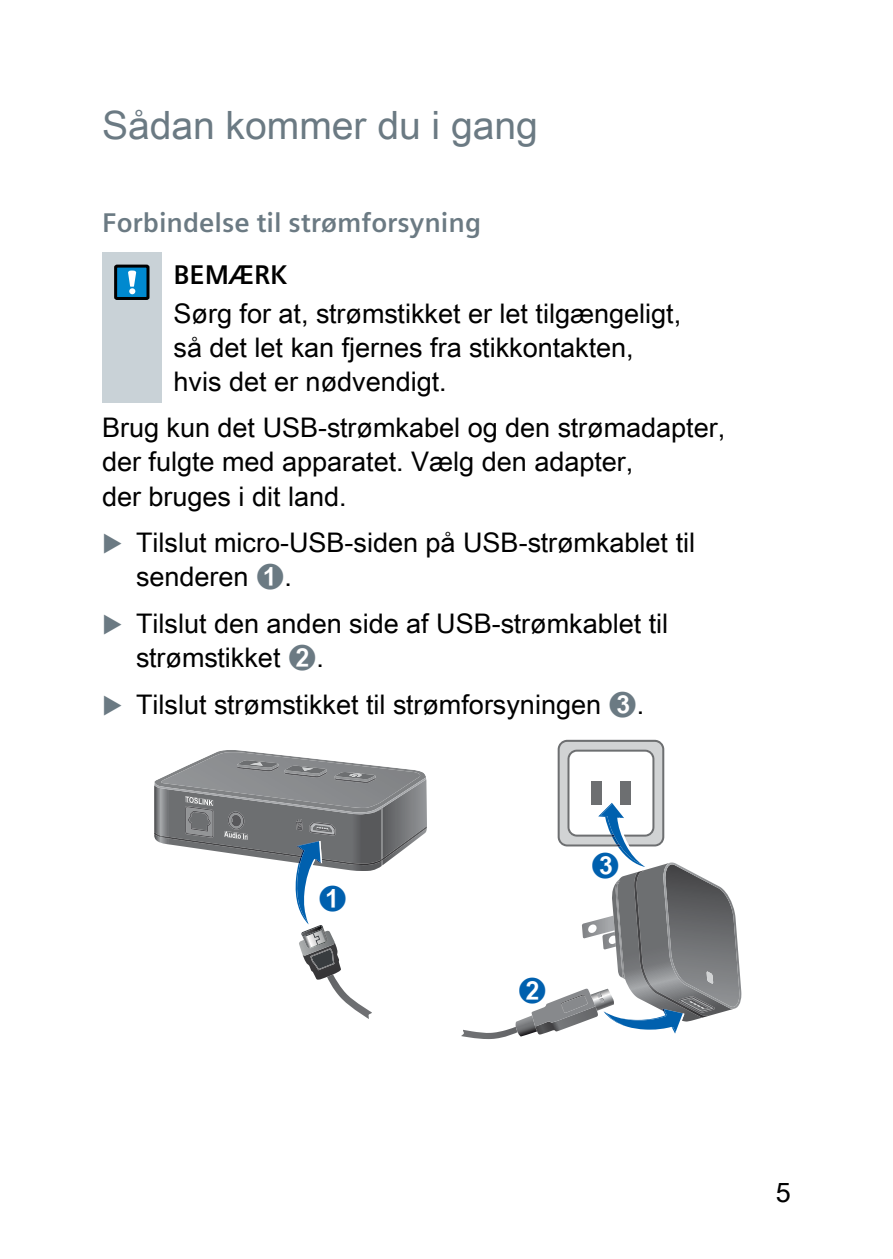
<style>
.page{position:relative;width:893px;height:1259px;background:#fff}
.page>*{position:absolute;margin:0;border:0;box-sizing:border-box;transform-origin:0 0}
.t1{font:39px "Arial Unicode MS";color:#6b7a83}
.t2{font:36px "Arial Unicode MS";color:#0060ae}
.t3{font:27px/33.9px "Arial Unicode MS";color:#000}
.t4{font:700 27px "Siemens Sans Global";color:#6b7a83}
.t5{font:700 27px "Siemens Sans Global";color:#000}
.t6{font:italic 700 7.8px "Arial";color:#fff;scale:.83 1}
.t7{font:700 7.8px "Arial";color:#fff;scale:.76 1}
.s1{font-size:36px;color:#6b7a83}
</style>
<div class="page">
<div style="left:102px;top:253px;width:60px;height:150px;background:#c9d2d7"></div>
<div style="left:116px;top:266px;width:32px;height:32px;background:#0089cf"></div>
<div style="left:114px;top:265px;width:35px;height:35px;border:3px solid #000"></div>
<svg style="left:128px;top:270px;width:8px;height:24px"></svg>
<svg style="left:154px;top:750px;width:273px;height:269px"></svg>
<svg style="left:461px;top:740px;width:280px;height:299px"></svg>
<h1 class="t1" style="left:102px;top:96px;width:437px">Sådan kommer du i gang</h1>
<p class="t4" style="left:102px;top:202px;width:381px">Forbindelse til strømforsyning</p>
<p class="t5" style="left:174px;top:254px;width:115px">BEMÆRK</p>
<p class="t3" style="left:174px;top:295px;width:509px">Sørg for at, strømstikket er let tilgængeligt, så det let kan fjernes fra stikkontakten, hvis det er nødvendigt.</p>
<p class="t3" style="left:102px;top:410px;width:625px">Brug kun det USB-strømkabel og den strømadapter, der fulgte med apparatet. Vælg den adapter,<br>der bruges i dit land.</p>
<p class="t3" style="left:136px;top:525px;width:561px">Tilslut micro-USB-siden på USB-strømkablet til senderen <span class="s1">➊</span>.</p>
<p class="t3" style="left:136px;top:606px;width:534px">Tilslut den anden side af USB-strømkablet til strømstikket <span class="s1">➋</span>.</p>
<p class="t3" style="left:136px;top:687px;width:510px">Tilslut strømstikket til strømforsyningen <span class="s1">➌</span>.</p>
<p class="t6" style="left:186px;top:794px;width:35px;rotate:8deg">TOSLINK</p>
<p class="t7" style="left:225px;top:828px;width:33px;rotate:8deg">Audio In</p>
<h2 class="t2" style="left:318px;top:872px;width:30px">➊</h2>
<h2 class="t2" style="left:518px;top:963px;width:30px">➋</h2>
<h2 class="t2" style="left:591px;top:839px;width:30px">➌</h2>
<p class="t3" style="left:776px;top:1174px;width:17px">5</p>
</div>
